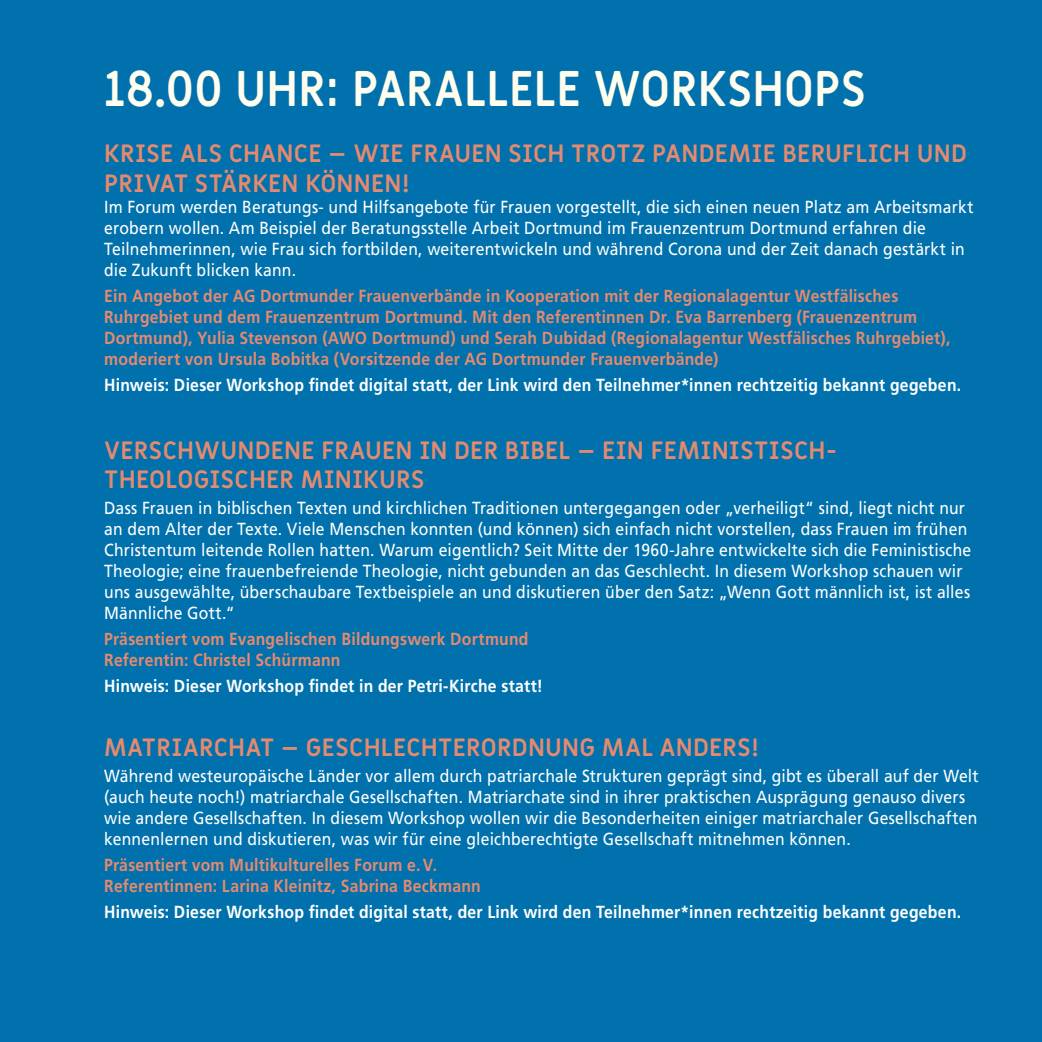
<style>
.page{position:relative;width:1042px;height:1042px;background:#0071ac}
.page>*{position:absolute;margin:0;border:0;box-sizing:border-box;transform-origin:0 0}
.t1{font:700 49px "Miriam Libre";letter-spacing:.005em;color:#fffded;scale:.93 1}
.t2{font:700 24.5px/29.4px "Miriam Libre";letter-spacing:.01em;color:#e48a6f}
.t3{font:17.5px/21px "Frutiger LT Pro";letter-spacing:.015em;color:#fff;scale:.9 1}
.t4{font:700 17.5px/21px "Frutiger LT Pro";letter-spacing:.015em;color:#e48a6f;scale:.9 1}
.t5{font:700 17.5px "Frutiger LT Pro";letter-spacing:.015em;color:#fff;scale:.9 1}
</style>
<div class="page">
<h1 class="t1" style="left:104px;top:58px;width:820px">18.00 UHR: PARALLELE WORKSHOPS</h1>
<h2 class="t2" style="left:104px;top:140px;width:864px">KRISE ALS CHANCE – WIE FRAUEN SICH TROTZ PANDEMIE BERUFLICH UND<br>PRIVAT STÄRKEN KÖNNEN!</h2>
<p class="t3" style="left:104px;top:196px;width:967px">Im Forum werden Beratungs- und Hilfsangebote für Frauen vorgestellt, die sich einen neuen Platz am Arbeitsmarkt erobern wollen. Am Beispiel der Beratungsstelle Arbeit Dortmund im Frauenzentrum Dortmund erfahren die Teilnehmerinnen, wie Frau sich fortbilden, weiterentwickeln und während Corona und der Zeit danach gestärkt in die Zukunft blicken kann.</p>
<p class="t4" style="left:104px;top:285px;width:942px">Ein Angebot der AG Dortmunder Frauenverbände in Kooperation mit der Regionalagentur Westfälisches Ruhrgebiet und dem Frauenzentrum Dortmund. Mit den Referentinnen Dr. Eva Barrenberg (Frauenzentrum Dortmund), Yulia Stevenson (AWO Dortmund) und Serah Dubidad (Regionalagentur Westfälisches Ruhrgebiet), moderiert von Ursula Bobitka (Vorsitzende der AG Dortmunder Frauenverbände)</p>
<p class="t5" style="left:104px;top:374px;width:954px">Hinweis: Dieser Workshop findet digital statt, der Link wird den Teilnehmer*innen rechtzeitig bekannt gegeben.</p>
<h2 class="t2" style="left:104px;top:436px;width:735px">VERSCHWUNDENE FRAUEN IN DER BIBEL – EIN FEMINISTISCH-<br>THEOLOGISCHER MINIKURS</h2>
<p class="t3" style="left:104px;top:497px;width:965px">Dass Frauen in biblischen Texten und kirchlichen Traditionen untergegangen oder „verheiligt“ sind, liegt nicht nur an dem Alter der Texte. Viele Menschen konnten (und können) sich einfach nicht vorstellen, dass Frauen im frühen Christentum leitende Rollen hatten. Warum eigentlich? Seit Mitte der 1960-Jahre entwickelte sich die Feministische Theologie; eine frauenbefreiende Theologie, nicht gebunden an das Geschlecht. In diesem Workshop schauen wir uns ausgewählte, überschaubare Textbeispiele an und diskutieren über den Satz: „Wenn Gott männlich ist, ist alles Männliche Gott.“</p>
<p class="t4" style="left:104px;top:628px;width:473px">Präsentiert vom Evangelischen Bildungswerk Dortmund<br>Referentin: Christel Schürmann</p>
<p class="t5" style="left:104px;top:675px;width:489px">Hinweis: Dieser Workshop findet in der Petri-Kirche statt!</p>
<h2 class="t2" style="left:104px;top:734px;width:656px">MATRIARCHAT – GESCHLECHTERORDNUNG MAL ANDERS!</h2>
<p class="t3" style="left:104px;top:766px;width:973px">Während westeuropäische Länder vor allem durch patriarchale Strukturen geprägt sind, gibt es überall auf der Welt (auch heute noch!) matriarchale Gesellschaften. Matriarchate sind in ihrer praktischen Ausprägung genauso divers wie andere Gesellschaften. In diesem Workshop wollen wir die Besonderheiten einiger matriarchaler Gesellschaften kennenlernen und diskutieren, was wir für eine gleichberechtigte Gesellschaft mitnehmen können.</p>
<p class="t4" style="left:104px;top:855px;width:420px">Präsentiert vom Multikulturelles Forum e.V.<br>Referentinnen: Larina Kleinitz, Sabrina Beckmann</p>
<p class="t5" style="left:104px;top:902px;width:954px">Hinweis: Dieser Workshop findet digital statt, der Link wird den Teilnehmer*innen rechtzeitig bekannt gegeben.</p>
</div>
